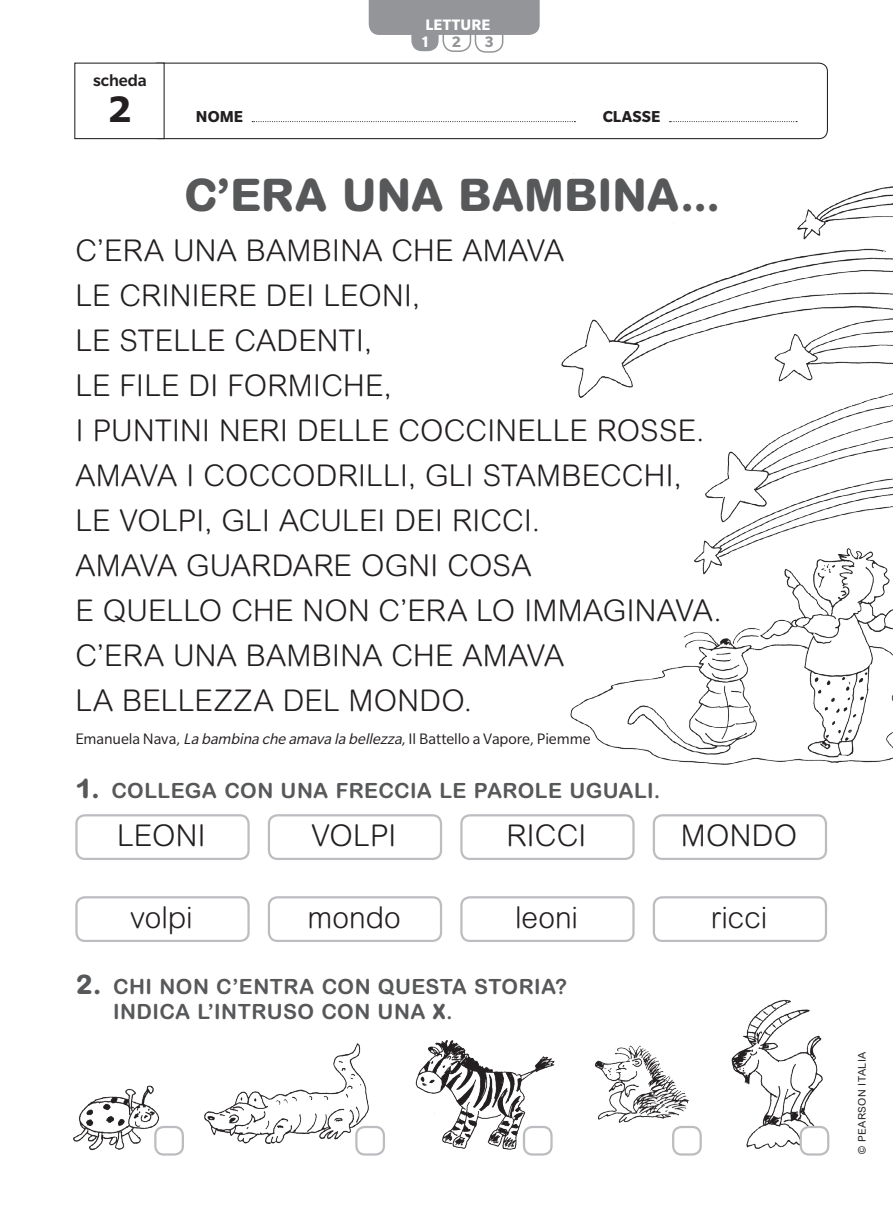
<style>
.page{position:relative;width:893px;height:1216px;background:#fff}
.page>*{position:absolute;margin:0;border:0;box-sizing:border-box;transform-origin:0 0}
.t1{font:800 45px "Arial Rounded MT Pro";letter-spacing:-.01em;color:#57585a}
.t2{font:700 34.5px "Verdana";color:#231f20}
.t3{font:300 30px/45px "Arial Rounded MT Pro";letter-spacing:.005em;color:#231f20}
.t4{font:700 21px/25.2px "Arial Rounded MT Std";letter-spacing:.02em;color:#57585a}
.t5{font:500 18px "Slate Pro";letter-spacing:-.005em;color:#231f20}
.t6{font:700 17.25px "Slate Pro";color:#231f20}
.t7{font:16.5px "Slate Pro";letter-spacing:-.005em;color:#231f20}
.t8{font:700 16.5px/17.2px "Slate Pro";letter-spacing:.01em;color:#fff}
.t9{font:700 16.5px "Slate Pro";color:#939598}
.t10{font:10.5px "Arial Rounded MT Pro";letter-spacing:.045em;color:#231f20}
.s1{font-style:italic}
.s2{font-family:"Arial Rounded MT Pro";font-weight:800;font-size:27px}
.s3{font-weight:800}
</style>
<div class="page">
<div style="left:149px;top:63px;width:679px;height:76px;border:1px solid #231f20;border-radius:9px"></div>
<svg style="left:252px;top:121px;width:323px;height:1px"></svg>
<svg style="left:670px;top:121px;width:127px;height:1px"></svg>
<svg style="left:369px;top:0;width:171px;height:53px"></svg>
<div style="left:75px;top:63px;width:89px;height:76px;background:#fff"></div>
<img style="left:595px;top:1045px;width:102px;height:87px">
<img style="left:731px;top:998px;width:99px;height:158px">
<div style="left:154px;top:1126px;width:30px;height:29px;border:2px solid #bcbdc0;border-radius:9px"></div>
<div style="left:523px;top:1126px;width:30px;height:29px;border:2px solid #bcbdc0;border-radius:9px"></div>
<div style="left:673px;top:1127px;width:28px;height:27px;background:#fff;border-radius:9px"></div>
<div style="left:672px;top:1126px;width:30px;height:29px;border:2px solid #bcbdc0;border-radius:9px"></div>
<div style="left:355px;top:1126px;width:30px;height:29px;border:2px solid #bcbdc0;border-radius:9px"></div>
<div style="left:801px;top:1127px;width:27px;height:27px;background:#fff;border-radius:9px"></div>
<div style="left:800px;top:1126px;width:29px;height:29px;border:2px solid #bcbdc0;border-radius:9px"></div>
<div style="left:75px;top:814px;width:175px;height:46px;border:2px solid #bcbdc0;border-radius:9px"></div>
<div style="left:75px;top:896px;width:175px;height:46px;border:2px solid #bcbdc0;border-radius:9px"></div>
<div style="left:460px;top:814px;width:175px;height:46px;border:2px solid #bcbdc0;border-radius:9px"></div>
<div style="left:460px;top:896px;width:175px;height:46px;border:2px solid #bcbdc0;border-radius:9px"></div>
<div style="left:268px;top:814px;width:174px;height:46px;border:2px solid #bcbdc0;border-radius:9px"></div>
<div style="left:268px;top:896px;width:174px;height:46px;border:2px solid #bcbdc0;border-radius:9px"></div>
<div style="left:653px;top:814px;width:174px;height:46px;border:2px solid #bcbdc0;border-radius:9px"></div>
<div style="left:653px;top:896px;width:174px;height:46px;border:2px solid #bcbdc0;border-radius:9px"></div>
<img style="left:415px;top:1040px;width:140px;height:110px">
<img style="left:74px;top:1085px;width:94px;height:71px">
<img style="left:204px;top:1043px;width:179px;height:113px">
<img style="left:561px;top:173px;width:332px;height:592px">
<p class="t5" style="left:93px;top:70px;width:55px">scheda</p>
<p class="t2" style="left:107px;top:87px;width:26px">2</p>
<p class="t8" style="left:422px;top:15px;width:70px">LETTURE<br>1</p>
<p class="t9" style="left:451px;top:32px;width:11px">2</p>
<p class="t9" style="left:485px;top:32px;width:11px">3</p>
<p class="t6" style="left:196px;top:107px;width:49px">NOME</p>
<p class="t6" style="left:603px;top:107px;width:59px">CLASSE</p>
<h1 class="t1" style="left:184px;top:168px;width:537px">C’ERA UNA BAMBINA...</h1>
<p class="t3" style="left:75px;top:229px;width:648px">C’ERA UNA BAMBINA CHE AMAVA<br>LE CRINIERE DEI LEONI,<br>LE STELLE CADENTI,<br>LE FILE DI FORMICHE,<br>I PUNTINI NERI DELLE COCCINELLE ROSSE.<br>AMAVA I COCCODRILLI, GLI STAMBECCHI,<br>LE VOLPI, GLI ACULEI DEI RICCI.<br>AMAVA GUARDARE OGNI COSA<br>E QUELLO CHE NON C’ERA LO IMMAGINAVA.<br>C’ERA UNA BAMBINA CHE AMAVA<br>LA BELLEZZA DEL MONDO.</p>
<p class="t7" style="left:75px;top:730px;width:517px">Emanuela Nava, <span class="s1">La bambina che amava la bellezza</span>, Il Battello a Vapore, Piemme</p>
<p class="t4" style="left:76px;top:778px;width:586px"><span class="s2">1.</span> COLLEGA CON UNA FRECCIA LE PAROLE UGUALI.</p>
<p class="t3" style="left:117px;top:814px;width:90px">LEONI</p>
<p class="t3" style="left:312px;top:814px;width:86px">VOLPI</p>
<p class="t3" style="left:506px;top:814px;width:82px">RICCI</p>
<p class="t3" style="left:681px;top:814px;width:118px">MONDO</p>
<p class="t3" style="left:130px;top:896px;width:64px">volpi</p>
<p class="t3" style="left:307px;top:896px;width:95px">mondo</p>
<p class="t3" style="left:515px;top:896px;width:65px">leoni</p>
<p class="t3" style="left:711px;top:896px;width:58px">ricci</p>
<p class="t4" style="left:113px;top:973px;width:456px;text-indent:-37px"><span class="s2">2.</span> CHI NON C’ENTRA CON QUESTA STORIA?<br>INDICA L’INTRUSO CON UNA <span class="s3">X</span>.</p>
<p class="t10" style="left:856px;top:1153px;width:104px;rotate:-90deg">© PEARSON ITALIA</p>
</div>
